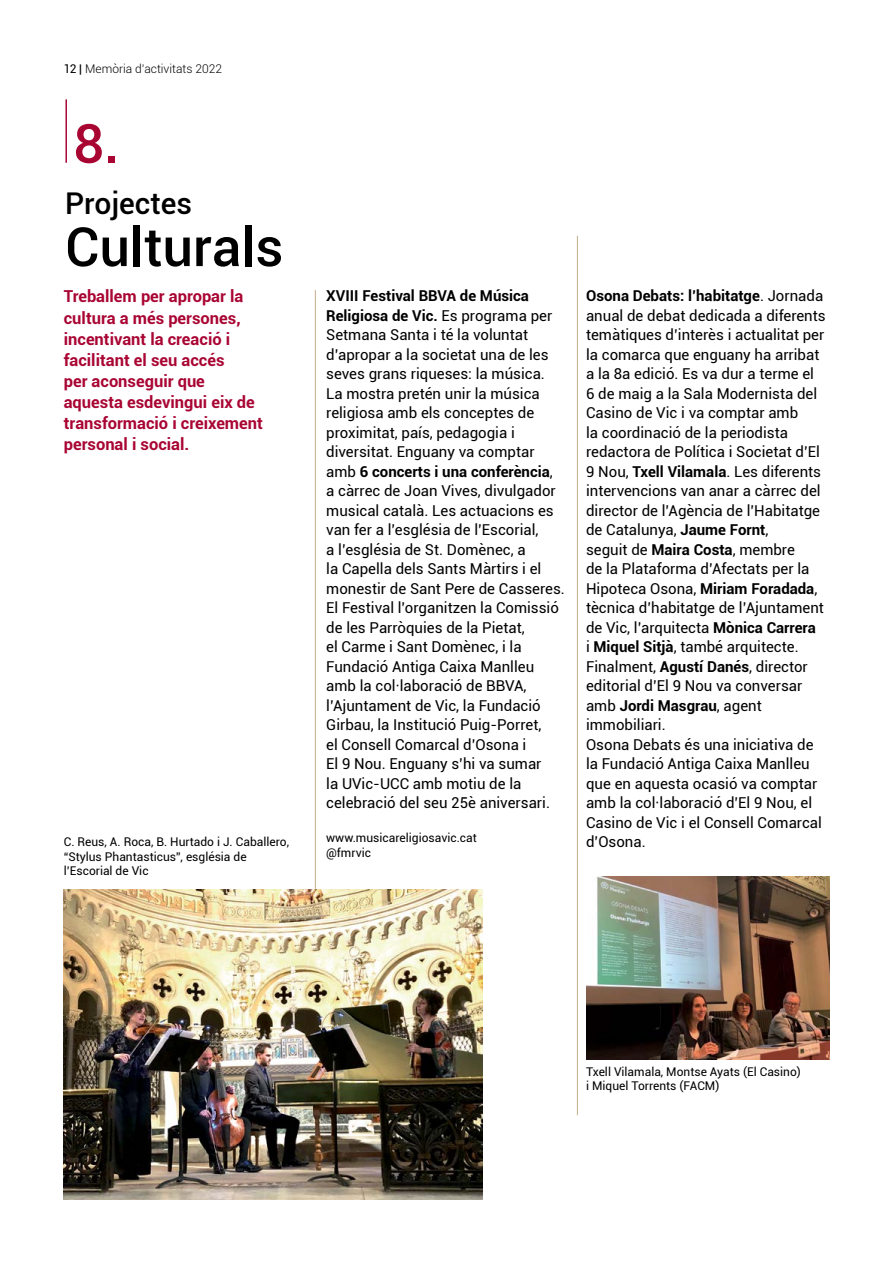
<style>
.page{position:relative;width:893px;height:1263px;background:#fff}
.page>*{position:absolute;margin:0;border:0;box-sizing:border-box;transform-origin:0 0}
.t1{font:500 54px "Roboto";color:#000}
.t2{font:500 54px "Roboto";color:#a90533}
.t3{font:500 30px "Roboto";color:#000}
.t4{font:700 16.5px/21px "Roboto";color:#a90533}
.t5{font:15px/19.5px "Roboto";color:#000}
.t6{font:12px/14.4px "Roboto";color:#000}
.t7{font:300 12px "Roboto";color:#000}
.s1{font-weight:400}
.s2{font-weight:700}
</style>
<div class="page">
<hr style="left:65px;top:99px;width:2px;height:64px;background:#a90533">
<hr style="left:577px;top:236px;width:1px;height:879px;background:#c5b291">
<hr style="left:315px;top:290px;width:1px;height:668px;background:#c5b291">
<img style="left:64px;top:890px;width:418px;height:309px">
<img style="left:586px;top:876px;width:243px;height:183px">
<p class="t7" style="left:64px;top:60px;width:160px"><span class="s1">12 |</span> Memòria d’activitats 2022</p>
<h1 class="t2" style="left:73px;top:106px;width:47px">8.</h1>
<h2 class="t3" style="left:65px;top:182px;width:129px">Projectes</h2>
<h1 class="t1" style="left:65px;top:209px;width:220px">Culturals</h1>
<p class="t4" style="left:64px;top:285px;width:201px">Treballem per apropar la cultura a més persones, incentivant la creació i facilitant el seu accés<br>per aconseguir que aquesta esdevingui eix de transformació i creixement personal i social.</p>
<p class="t6" style="left:64px;top:834px;width:227px">C. Reus, A. Roca, B. Hurtado i J. Caballero, “Stylus Phantasticus”, església de l’Escorial de Vic</p>
<p class="t5" style="left:326px;top:286px;width:240px"><span class="s2">XVIII Festival BBVA de Música<br>Religiosa de Vic.</span> Es programa per<br>Setmana Santa i té la voluntat d’apropar a la societat una de les seves grans riqueses: la música.<br>La mostra pretén unir la música religiosa amb els conceptes de proximitat, país, pedagogia i diversitat. Enguany va comptar amb <span class="s2">6 concerts i una conferència</span>,<br>a càrrec de Joan Vives, divulgador musical català. Les actuacions es van fer a l’església de l’Escorial,<br>a l’església de St. Domènec, a<br>la Capella dels Sants Màrtirs i el monestir de Sant Pere de Casseres.<br>El Festival l’organitzen la Comissió de les Parròquies de la Pietat,<br>el Carme i Sant Domènec, i la<br>Fundació Antiga Caixa Manlleu amb la col·laboració de BBVA, l’Ajuntament de Vic, la Fundació<br>Girbau, la Institució Puig-Porret,<br>el Consell Comarcal d’Osona i<br>El 9 Nou. Enguany s’hi va sumar<br>la UVic-UCC amb motiu de la celebració del seu 25è aniversari.</p>
<p class="t6" style="left:326px;top:830px;width:152px">www.musicareligiosavic.cat @fmrvic</p>
<p class="t5" style="left:586px;top:286px;width:241px"><span class="s2">Osona Debats: l’habitatge</span>. Jornada anual de debat dedicada a diferents temàtiques d’interès i actualitat per la comarca que enguany ha arribat a la 8a edició. Es va dur a terme el<br>6 de maig a la Sala Modernista del<br>Casino de Vic i va comptar amb<br>la coordinació de la periodista redactora de Política i Societat d’El<br>9 Nou, <span class="s2">Txell Vilamala</span>. Les diferents intervencions van anar a càrrec del director de l’Agència de l’Habitatge de Catalunya, <span class="s2">Jaume Fornt</span>,<br>seguit de <span class="s2">Maira Costa</span>, membre<br>de la Plataforma d’Afectats per la<br>Hipoteca Osona, <span class="s2">Miriam Foradada</span>, tècnica d’habitatge de l’Ajuntament de Vic, l’arquitecta <span class="s2">Mònica Carrera<br></span>i <span class="s2">Miquel Sitjà</span>, també arquitecte.<br>Finalment, <span class="s2">Agustí Danés</span>, director editorial d’El 9 Nou va conversar amb <span class="s2">Jordi Masgrau</span>, agent immobiliari.<br>Osona Debats és una iniciativa de la Fundació Antiga Caixa Manlleu que en aquesta ocasió va comptar amb la col·laboració d’El 9 Nou, el<br>Casino de Vic i el Consell Comarcal d’Osona.</p>
<p class="t6" style="left:586px;top:1064px;width:216px">Txell Vilamala, Montse Ayats (El Casino) i Miquel Torrents (FACM)</p>
</div>
